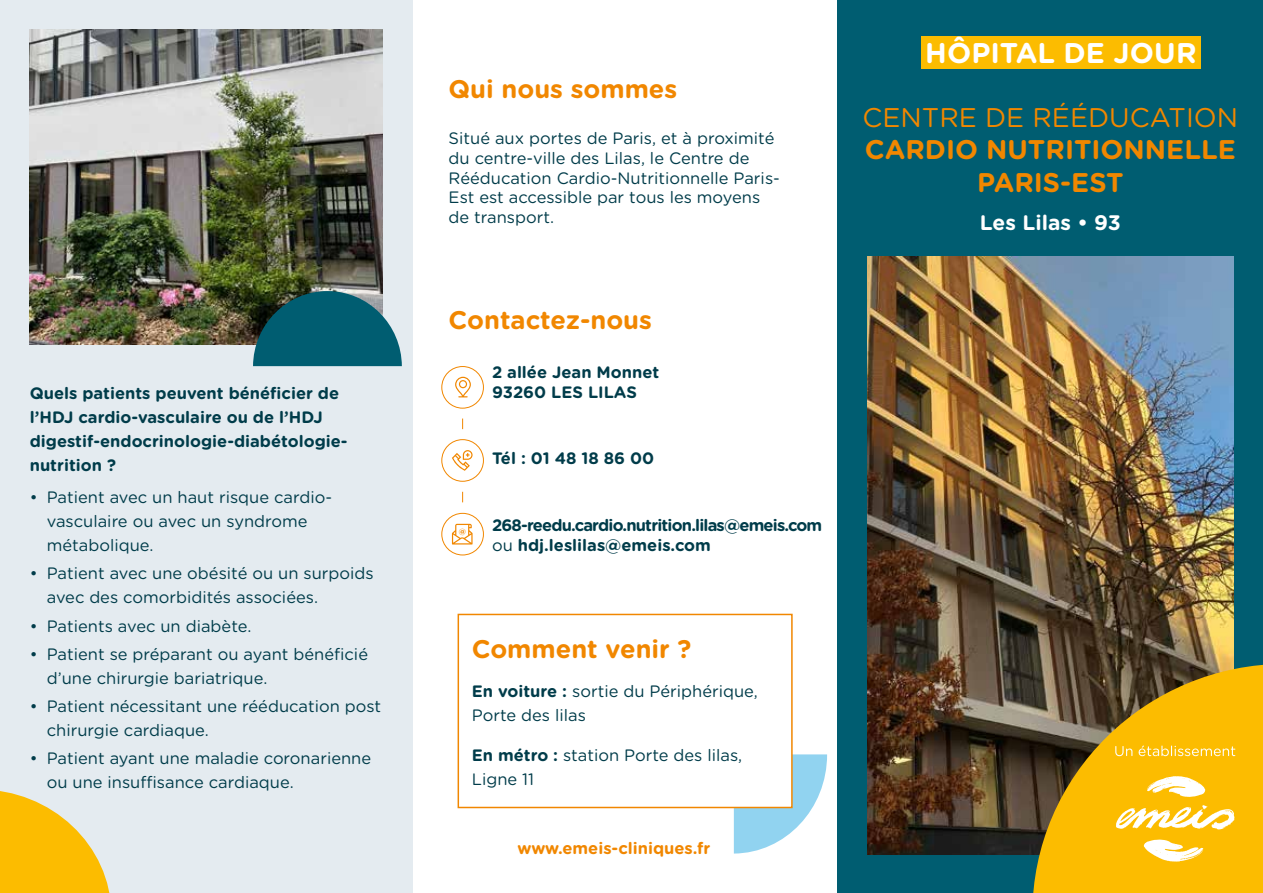
<style>
.page{position:relative;width:1263px;height:893px;background:#fff}
.page>*{position:absolute;margin:0;border:0;box-sizing:border-box;transform-origin:0 0}
.t1{font:700 28.5px "Gotham Rounded";letter-spacing:.005em;color:#fff}
.t2{font:700 27px/32.4px "Gotham Rounded";color:#f18700;text-align:center}
.t3{font:27px "Gotham Rounded";color:#f18700}
.t4{font:700 25.5px "Gotham Rounded";color:#f18700}
.t5{font:700 21px "Gotham Rounded";color:#fff}
.t6{font:16.5px/24px "Gotham Rounded";color:#003c4a}
.t7{font:700 16.5px/24px "Gotham Rounded";color:#003c4a}
.t8{font:700 16.5px/19.8px "Gotham Rounded";letter-spacing:-.05em;color:#003c4a}
.t9{font:700 16.5px "Gotham Rounded";color:#f18700}
.t10{font:700 7.5px "Gotham Rounded";color:#f18700}
.s1{font-weight:400}
.s2{font-weight:700}
</style>
<div class="page">
<div style="left:0;top:0;width:412px;height:893px;background:#e4ebf0"></div>
<div style="left:838px;top:0;width:425px;height:893px;background:#005d71"></div>
<img style="left:867px;top:257px;width:366px;height:597px">
<img style="left:30px;top:30px;width:353px;height:314px">
<div style="left:441px;top:366px;width:43px;height:43px;border:1px solid #f18700;border-radius:50%"></div>
<div style="left:441px;top:439px;width:43px;height:43px;border:1px solid #f18700;border-radius:50%"></div>
<div style="left:441px;top:513px;width:43px;height:42px;border:1px solid #f18700;border-radius:50%"></div>
<svg style="left:452px;top:450px;width:21px;height:21px"></svg>
<svg style="left:452px;top:524px;width:21px;height:20px"></svg>
<svg style="left:455px;top:377px;width:16px;height:20px"></svg>
<div style="left:459px;top:380px;width:8px;height:8px;border:1px solid #f18700;border-radius:50%"></div>
<svg style="left:1032px;top:664px;width:231px;height:229px;background:#c49612"></svg>
<div style="left:921px;top:36px;width:280px;height:33px;background:#fcbc00"></div>
<svg style="left:1116px;top:776px;width:119px;height:86px;background:#fcce44"></svg>
<svg style="left:1115px;top:746px;width:17px;height:10px"></svg>
<svg style="left:1138px;top:746px;width:97px;height:10px"></svg>
<svg style="left:734px;top:754px;width:93px;height:99px"></svg>
<div style="left:458px;top:614px;width:334px;height:193px;background:#fff"></div>
<div style="left:458px;top:614px;width:335px;height:194px;border:2px solid #f18700"></div>
<svg style="left:253px;top:291px;width:149px;height:75px;background:#1b6573"></svg>
<svg style="left:0;top:791px;width:110px;height:102px"></svg>
<p class="t7" style="left:30px;top:380px;width:319px">Quels patients peuvent bénéficier de l’HDJ cardio-vasculaire ou de l’HDJ digestif-endocrinologie-diabétologie&shy;nutrition ?</p>
<p class="t6" style="left:47px;top:484px;width:287px;text-indent:-17px">• Patient avec un haut risque cardio&shy;vasculaire ou avec un syndrome métabolique.</p>
<p class="t6" style="left:47px;top:561px;width:328px;text-indent:-17px">• Patient avec une obésité ou un surpoids avec des comorbidités associées.</p>
<p class="t6" style="left:30px;top:613px;width:223px">• Patients avec un diabète.</p>
<p class="t6" style="left:47px;top:641px;width:323px;text-indent:-17px">• Patient se préparant ou ayant bénéficié d’une chirurgie bariatrique.</p>
<p class="t6" style="left:47px;top:693px;width:336px;text-indent:-17px">• Patient nécessitant une rééducation post chirurgie cardiaque.</p>
<p class="t6" style="left:47px;top:746px;width:326px;text-indent:-17px">• Patient ayant une maladie coronarienne ou une insuffisance cardiaque.</p>
<h3 class="t4" style="left:449px;top:71px;width:230px">Qui nous sommes</h3>
<p class="t6" style="left:449px;top:127px;width:333px;line-height:19.8px">Situé aux portes de Paris, et à proximité du centre-ville des Lilas, le Centre de Rééducation Cardio-Nutritionnelle Paris-Est est accessible par tous les moyens de transport.</p>
<h3 class="t4" style="left:449px;top:301px;width:205px">Contactez-nous</h3>
<p class="t7" style="left:492px;top:362px;width:169px;line-height:19.8px">2 allée Jean Monnet<br>93260 LES LILAS</p>
<p class="t10" style="left:459px;top:525px;width:9px">@</p>
<p class="t7" style="left:492px;top:445px;width:164px">Tél : 01 48 18 86 00</p>
<p class="t8" style="left:492px;top:514px;width:332px">268-reedu.cardio.nutrition.lilas@emeis.com <span class="s1">ou</span> hdj.leslilas@emeis.com</p>
<h3 class="t4" style="left:472px;top:630px;width:221px">Comment venir ?</h3>
<p class="t6" style="left:472px;top:678px;width:288px"><span class="s2">En voiture :</span> sortie du Périphérique,<br>Porte des lilas</p>
<p class="t6" style="left:472px;top:742px;width:272px"><span class="s2">En métro :</span> station Porte des lilas,<br>Ligne 11</p>
<p class="t9" style="left:517px;top:836px;width:194px">www.emeis-cliniques.fr</p>
<h1 class="t1" style="left:925px;top:32px;width:273px">HÔPITAL DE JOUR</h1>
<h2 class="t3" style="left:862px;top:99px;width:377px">CENTRE DE RÉÉDUCATION</h2>
<h2 class="t2" style="left:865px;top:133px;width:372px">CARDIO NUTRITIONNELLE<br>PARIS-EST</h2>
<p class="t5" style="left:980px;top:207px;width:142px">Les Lilas • 93</p>
</div>
